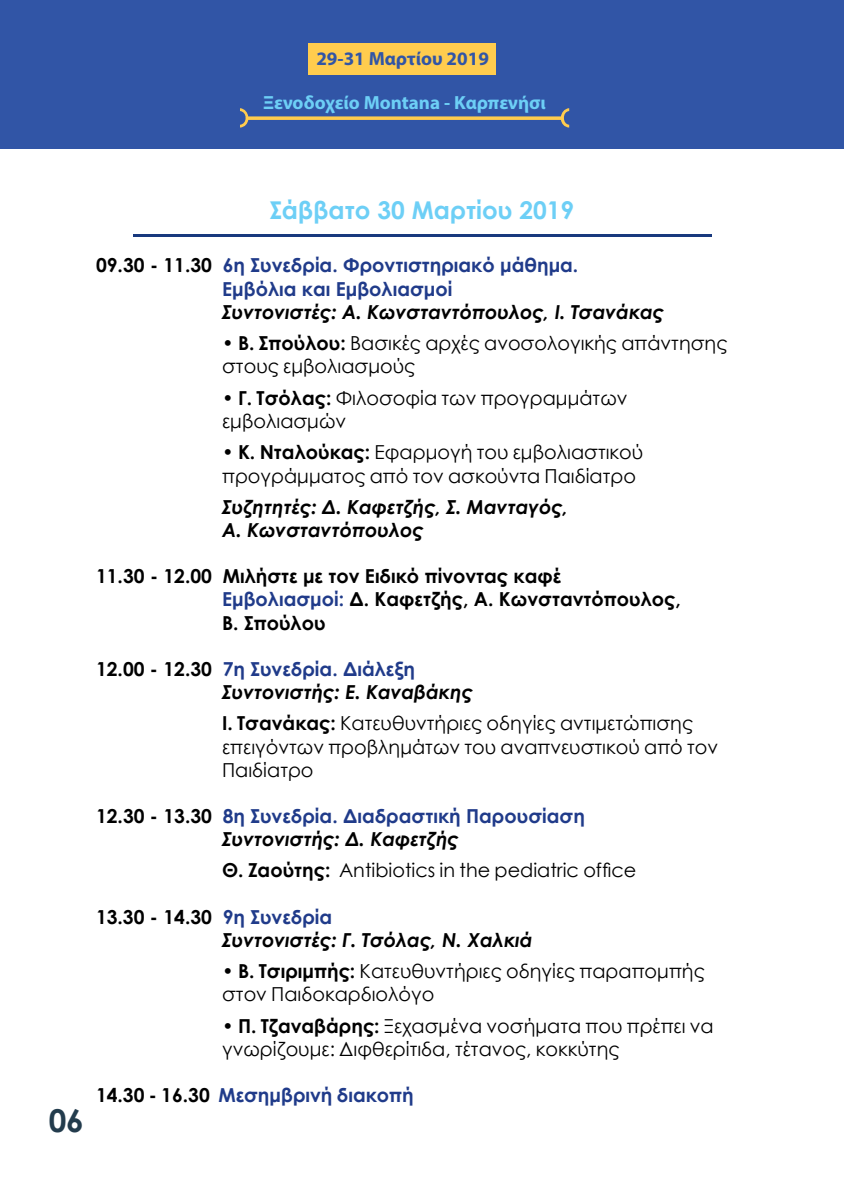
<style>
.page{position:relative;width:844px;height:1191px;background:#fff}
.page>*{position:absolute;margin:0;border:0;box-sizing:border-box;transform-origin:0 0}
.t1{font:700 31.5px "Century Gothic";color:#233c4d}
.t2{font:700 24.5px "Century Gothic";color:#6dcff6}
.t3{font:19.25px/23.1px "Century Gothic";color:#000}
.t4{font:italic 700 19.25px/23.1px "Century Gothic";color:#000}
.t5{font:700 19.25px/23.1px "Century Gothic";color:#203b8a;text-align:center}
.t6{font:700 19.25px/23.1px "Century Gothic";color:#000}
.t7{font:700 19.07px "Myriad Pro";color:#6dcff6}
.t8{font:700 19.07px "Myriad Pro";color:#3155a6}
.s1{color:#000}
.s2{font-weight:700}
.s3{color:#203b8a}
.s4{font-style:normal}
.s5{font-style:normal;color:#203b8a}
.s6{font-style:italic;color:#000}
</style>
<div class="page">
<div style="left:0;top:0;width:843px;height:149px;background:#3155a6"></div>
<div style="left:308px;top:43px;width:187px;height:31px;background:#ffcc4e"></div>
<svg style="left:240px;top:108px;width:329px;height:20px"></svg>
<hr style="left:133px;top:235px;width:578px;height:2px;background:#18397e">
<p class="t8" style="left:316px;top:46px;width:174px">29-31 Μαρτίου 2019</p>
<p class="t7" style="left:263px;top:90px;width:284px">Ξενοδοχείο Montana - Καρπενήσι</p>
<h1 class="t1" style="left:49px;top:1097px;width:36px">06</h1>
<p class="t2" style="left:269px;top:191px;width:306px">Σάββατο 30 Μαρτίου 2019</p>
<p class="t5" style="left:96px;top:253px;width:483px"><span class="s1">09.30 - 11.30</span> 6η Συνεδρία. Φροντιστηριακό μάθημα.<br>Εμβόλια και Εμβολιασμοί</p>
<p class="t4" style="left:222px;top:299px;width:443px">Συντονιστές: Α. Κωνσταντόπουλος, Ι. Τσανάκας</p>
<p class="t3" style="left:222px;top:331px;width:506px"><span class="s2">• Β. Σπούλου:</span> Βασικές αρχές ανοσολογικής απάντησης στους εμβολιασμούς</p>
<p class="t3" style="left:222px;top:386px;width:407px"><span class="s2">• Γ. Τσόλας:</span> Φιλοσοφία των προγραμμάτων εμβολιασμών</p>
<p class="t3" style="left:222px;top:440px;width:422px"><span class="s2">• Κ. Νταλούκας:</span> Εφαρμογή του εμβολιαστικού προγράμματος από τον ασκούντα Παιδίατρο</p>
<p class="t4" style="left:222px;top:494px;width:347px">Συζητητές: Δ. Καφετζής, Σ. Μανταγός,<br>Α. Κωνσταντόπουλος</p>
<p class="t6" style="left:222px;top:564px;width:460px;text-indent:-126px">11.30 - 12.00 Μιλήστε με τον Ειδικό πίνοντας καφέ<br><span class="s3">Εμβολιασμοί:</span> Δ. Καφετζής, Α. Κωνσταντόπουλος,<br>Β. Σπούλου</p>
<p class="t4" style="left:222px;top:656px;width:252px;text-indent:-126px"><span class="s4">12.00 - 12.30</span> <span class="s5">7η Συνεδρία. Διάλεξη<br></span>Συντονιστής: Ε. Καναβάκης</p>
<p class="t3" style="left:222px;top:711px;width:497px"><span class="s2">Ι. Τσανάκας:</span> Κατευθυντήριες οδηγίες αντιμετώπισης επειγόντων προβλημάτων του αναπνευστικού από τον<br>Παιδίατρο</p>
<p class="t5" style="left:96px;top:803px;width:490px"><span class="s1">12.30 - 13.30</span> 8η Συνεδρία. Διαδραστική Παρουσίαση<br><span class="s6">Συντονιστής: Δ. Καφετζής</span></p>
<p class="t3" style="left:222px;top:858px;width:415px"><span class="s2">Θ. Ζαούτης:</span> Antibiotics in the pediatric office</p>
<p class="t4" style="left:222px;top:904px;width:312px;text-indent:-126px"><span class="s4">13.30 - 14.30</span> <span class="s5">9η Συνεδρία<br></span>Συντονιστές: Γ. Τσόλας, Ν. Χαλκιά</p>
<p class="t3" style="left:222px;top:959px;width:484px"><span class="s2">• Β. Τσιριμπής:</span> Κατευθυντήριες οδηγίες παραπομπής στον Παιδοκαρδιολόγο</p>
<p class="t3" style="left:222px;top:1014px;width:493px"><span class="s2">• Π. Τζαναβάρης:</span> Ξεχασμένα νοσήματα που πρέπει να γνωρίζουμε: Διφθερίτιδα, τέτανος, κοκκύτης</p>
<p class="t5" style="left:96px;top:1082px;width:319px"><span class="s1">14.30 - 16.30</span> Μεσημβρινή διακοπή</p>
</div>
